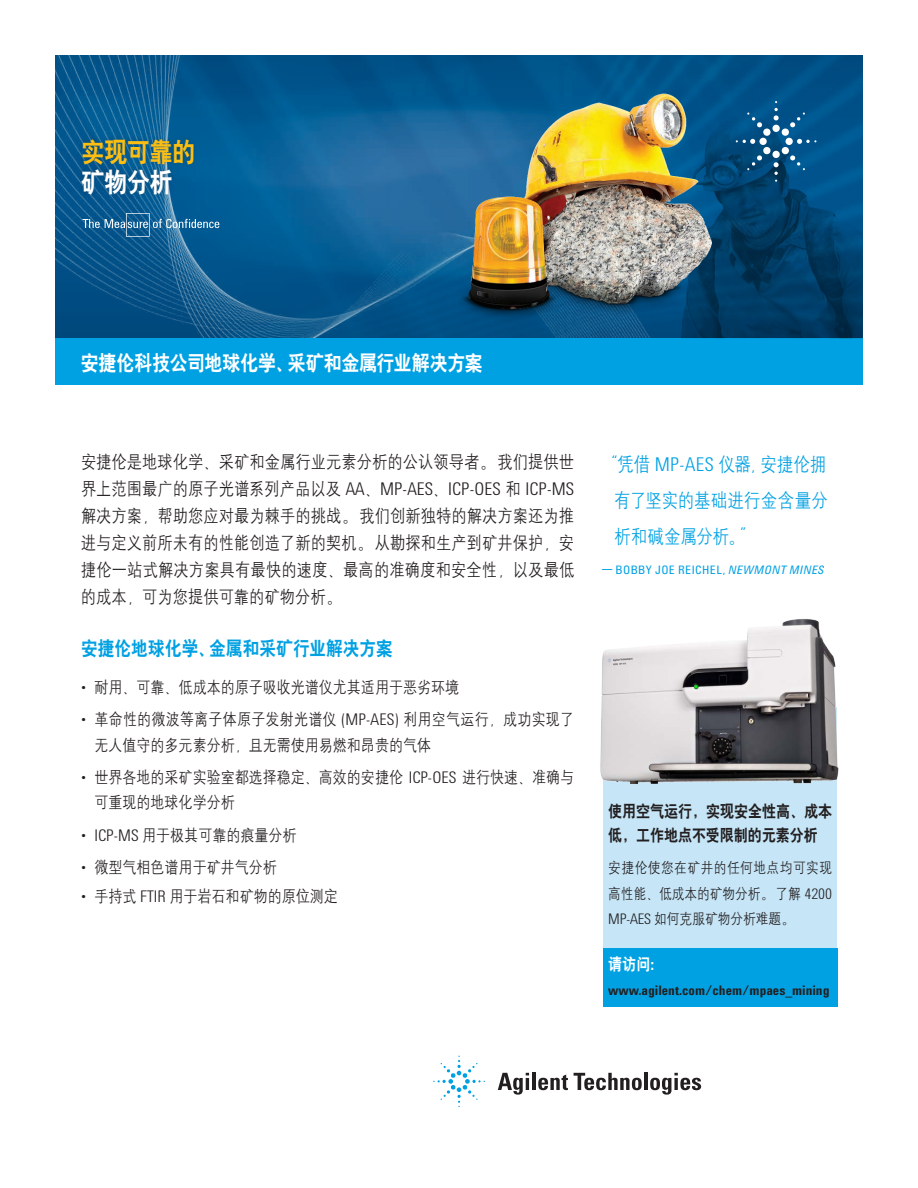
<style>
.page{position:relative;width:918px;height:1188px;background:#fff}
.page>*{position:absolute;margin:0;border:0;box-sizing:border-box;transform-origin:0 0}
.t1{font:27px "H Yb 2 gj";letter-spacing:-.01em;color:#fdbe12;scale:.85 1}
.t2{font:27px "H Yb 2 gj";color:#fff;scale:.85 1}
.t3{font:21px "H Yb 2 gj";letter-spacing:-.005em;color:#fff;scale:.85 1}
.t4{font:19.5px/36px "H Yg 2 gj";letter-spacing:-.01em;color:#00a1e3;text-align:justify;scale:.85 1}
.t5{font:19.5px "H Yb 2 gj";letter-spacing:.01em;color:#00a1e3;scale:.85 1}
.t6{font:18px/27px "H Yg 2 gj";color:#231f20;text-align:justify;scale:.85 1}
.t7{font:300 18px "Agilent Condensed CFF";color:#231f20}
.t8{font:16.5px/25.5px "H Yg 2 gj";color:#231f20;scale:.85 1}
.t9{font:16.5px/24px "H Yb 2 gj";letter-spacing:-.005em;color:#231f20;scale:.85 1}
.t10{font:16.5px "H Yb 2 gj";color:#fff;scale:.85 1}
.t11{font:15px/25.5px "H Yg 2 gj";letter-spacing:-.005em;color:#231f20;text-align:justify;scale:.85 1}
.t12{font:700 13.5px "Agilent Condensed CFF";color:#231f20}
.t13{font:12px "Agilent Condensed CFF";letter-spacing:.03em;color:#00a1e3}
.s1{font-family:"H Yg 2 gj";font-weight:400}
.s2{font-family:"Agilent Condensed CFF";font-weight:300;font-size:15px}
.s3{font-family:"Agilent Condensed CFF";font-weight:300}
.s4{font-family:"H Yb 1 gj"}
.s5{font-style:italic}
.s6{font-family:"Agilent Condensed CFF";font-weight:700}
</style>
<div class="page">
<img style="left:55px;top:55px;width:808px;height:284px">
<div style="left:603px;top:707px;width:234px;height:278px;background:#c6e6f8"></div>
<div style="left:603px;top:948px;width:234px;height:59px;background:#00a1e3"></div>
<div style="left:77px;top:134px;width:122px;height:64px;background:#231f20;opacity:.25"></div>
<div style="left:55px;top:339px;width:808px;height:46px;background:#00a1e3"></div>
<img style="left:759px;top:66px;width:104px;height:272px">
<img style="left:600px;top:619px;width:239px;height:166px">
<img style="left:399px;top:66px;width:360px;height:273px">
<svg style="left:736px;top:101px;width:80px;height:81px;background:#165e8e"></svg>
<svg style="left:498px;top:1073px;width:31px;height:22px"></svg>
<hr style="left:532px;top:1073px;width:4px;height:17px;background:#231f20">
<svg style="left:538px;top:1075px;width:30px;height:15px"></svg>
<svg style="left:574px;top:1073px;width:68px;height:17px"></svg>
<hr style="left:644px;top:1073px;width:4px;height:17px;background:#231f20">
<svg style="left:650px;top:1073px;width:51px;height:22px"></svg>
<svg style="left:433px;top:1056px;width:52px;height:51px"></svg>
<svg style="left:83px;top:213px;width:136px;height:24px;background:#2d73a2"></svg>
<h1 class="t1" style="left:81px;top:138px;width:135px">实现可靠的</h1>
<h1 class="t2" style="left:81px;top:168px;width:109px">矿物分析</h1>
<p class="t3" style="left:81px;top:352px;width:474px">安捷伦科技公司地球化学、采矿和金属行业解决方案</p>
<p class="t6" style="left:81px;top:448px;width:582px">安捷伦是地球化学、采矿和金属行业元素分析的公认领导者。我们提供世</p>
<p class="t7" style="left:81px;top:475px;width:495px"><span class="s1">界上范围最广的原子光谱系列产品以及</span> AA<span class="s1">、</span>MP-AES<span class="s1">、</span>ICP-OES <span class="s1">和</span> ICP-MS</p>
<p class="t6" style="left:81px;top:502px;width:582px">解决方案，帮助您应对最为棘手的挑战。我们创新独特的解决方案还为推进与定义前所未有的性能创造了新的契机。从勘探和生产到矿井保护，安捷伦一站式解决方案具有最快的速度、最高的准确度和安全性，以及最低的成本，可为您提供可靠的矿物分析。</p>
<p class="t5" style="left:81px;top:638px;width:368px">安捷伦地球化学、金属和采矿行业解决方案</p>
<p class="t8" style="left:81px;top:674px;width:446px"><span class="s2">•</span> 耐用、可靠、低成本的原子吸收光谱仪尤其适用于恶劣环境</p>
<p class="t8" style="left:95px;top:706px;width:566px;text-indent:-14px"><span class="s2">•</span> 革命性的微波等离子体原子发射光谱仪 <span class="s3">(MP-AES)</span> 利用空气运行，成功实现了无人值守的多元素分析，且无需使用易燃和昂贵的气体</p>
<p class="t8" style="left:95px;top:764px;width:566px;text-indent:-14px"><span class="s2">•</span> 世界各地的采矿实验室都选择稳定、高效的安捷伦 <span class="s3">ICP-OES</span> 进行快速、准确与可重现的地球化学分析</p>
<p class="t8" style="left:81px;top:822px;width:255px"><span class="s2">•</span> <span class="s3">ICP-MS</span> 用于极其可靠的痕量分析</p>
<p class="t8" style="left:81px;top:854px;width:232px"><span class="s2">•</span> 微型气相色谱用于矿井气分析</p>
<p class="t8" style="left:81px;top:883px;width:304px"><span class="s2">•</span> 手持式 <span class="s3">FTIR</span> 用于岩石和矿物的原位测定</p>
<p class="t4" style="left:614px;top:446px;width:253px;text-indent:-12px">“凭借 <span class="s3">MP-AES</span> 仪器，安捷伦拥有了坚实的基础进行金含量分析和碱金属分析。”</p>
<p class="t13" style="left:602px;top:561px;width:224px"><span class="s4">—</span> BOBBY JOE REICHEL, <span class="s5">NEWMONT MINES</span></p>
<p class="t9" style="left:608px;top:799px;width:265px">使用空气运行，实现安全性高、成本低，工作地点不受限制的元素分析</p>
<p class="t11" style="left:608px;top:855px;width:265px">安捷伦使您在矿井的任何地点均可实现高性能、低成本的矿物分析。了解 <span class="s3">4200<br>MP-AES</span> 如何克服矿物分析难题。</p>
<p class="t10" style="left:608px;top:956px;width:55px">请访问<span class="s6">:</span></p>
<p class="t12" style="left:608px;top:981px;width:223px">www.agilent.com/chem/mpaes_mining</p>
</div>
